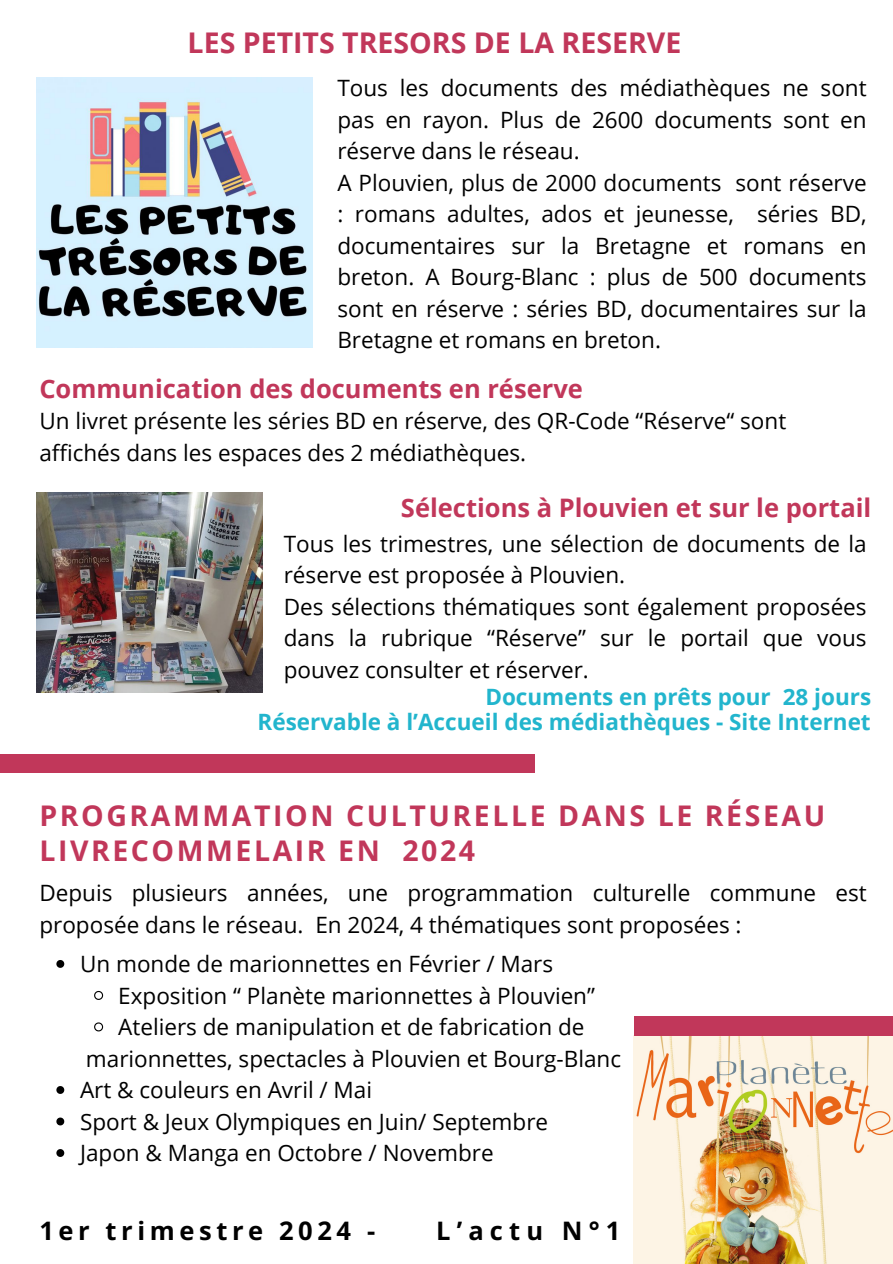
<style>
.page{position:relative;width:893px;height:1264px;background:#fff}
.page>*{position:absolute;margin:0;border:0;box-sizing:border-box;transform-origin:0 0}
.t1{font:700 28.5px/34.8px "Open Sans";letter-spacing:.09em;color:#c1375a}
.t2{font:700 28.5px "Open Sans";color:#c1375a}
.t3{font:700 25.5px "Open Sans";color:#c1375a}
.t4{font:700 25.5px "Open Sans";letter-spacing:.18em;color:#000}
.t5{font:22.5px/31.5px "Open Sans";color:#000}
.t6{font:700 22.5px/24.8px "Open Sans";color:#22b5cd;text-align:right}
</style>
<div class="page">
<img style="left:36px;top:78px;width:276px;height:270px">
<img style="left:634px;top:1035px;width:258px;height:228px">
<div style="left:634px;top:1016px;width:258px;height:19px;background:#c1375a"></div>
<div style="left:0;top:755px;width:534px;height:18px;background:#c1375a"></div>
<img style="left:36px;top:492px;width:227px;height:200px">
<svg style="left:56px;top:960px;width:8px;height:7px"></svg>
<svg style="left:94px;top:990px;width:10px;height:10px"></svg>
<svg style="left:94px;top:1022px;width:10px;height:10px"></svg>
<svg style="left:56px;top:1086px;width:8px;height:7px"></svg>
<svg style="left:56px;top:1117px;width:8px;height:8px"></svg>
<svg style="left:56px;top:1149px;width:8px;height:7px"></svg>
<p class="t2" style="left:188px;top:23px;width:495px">LES PETITS TRESORS DE LA RESERVE</p>
<h3 class="t5" style="left:337px;top:72px;width:530px;text-align:justify">Tous les documents des médiathèques ne sont pas en rayon. Plus de 2600 documents sont en réserve dans le réseau.</h3>
<p class="t5" style="left:337px;top:166px;width:531px;text-align:justify">A Plouvien, plus de 2000 documents sont réserve : romans adultes, ados et jeunesse, séries BD, documentaires sur la Bretagne et romans en breton. A Bourg-Blanc : plus de 500 documents sont en réserve : séries BD, documentaires sur la Bretagne et romans en breton.</p>
<p class="t3" style="left:39px;top:370px;width:545px">Communication des documents en réserve</p>
<p class="t5" style="left:39px;top:404px;width:748px">Un livret présente les séries BD en réserve, des QR-Code “Réserve“ sont affichés dans les espaces des 2 médiathèques.</p>
<h1 class="t3" style="left:401px;top:489px;width:472px">Sélections à Plouvien et sur le portail</h1>
<p class="t5" style="left:284px;top:527px;width:584px">Tous les trimestres, une sélection de documents de la réserve est proposée à Plouvien.</p>
<p class="t5" style="left:284px;top:590px;width:584px;text-align:justify">Des sélections thématiques sont également proposées dans la rubrique “Réserve” sur le portail que vous pouvez consulter et réserver.</p>
<p class="t6" style="left:257px;top:683px;width:615px">Documents en prêts pour 28 jours<br>Réservable à l’Accueil des médiathèques - Site Internet</p>
<p class="t1" style="left:39px;top:798px;width:787px">PROGRAMMATION CULTURELLE DANS LE RÉSEAU<br>LIVRECOMMELAIR EN 2024</p>
<p class="t5" style="left:39px;top:876px;width:828px">Depuis plusieurs années, une programmation culturelle commune est proposée dans le réseau. En 2024, 4 thématiques sont proposées :</p>
<p class="t5" style="left:80px;top:947px;width:474px">Un monde de marionnettes en Février / Mars</p>
<p class="t5" style="left:118px;top:979px;width:478px">Exposition “ Planète marionnettes à Plouvien”</p>
<p class="t5" style="left:118px;top:1010px;width:467px">Ateliers de manipulation et de fabrication de</p>
<p class="t5" style="left:86px;top:1042px;width:536px">marionnettes, spectacles à Plouvien et Bourg-Blanc</p>
<p class="t5" style="left:80px;top:1073px;width:293px">Art &amp; couleurs en Avril / Mai</p>
<p class="t5" style="left:80px;top:1105px;width:469px">Sport &amp; Jeux Olympiques en Juin/ Septembre</p>
<p class="t5" style="left:80px;top:1136px;width:415px">Japon &amp; Manga en Octobre / Novembre</p>
<p class="t4" style="left:39px;top:1212px;width:337px">1er trimestre 2024 -</p>
<h2 class="t4" style="left:436px;top:1212px;width:186px">L’actu N°1</h2>
</div>
